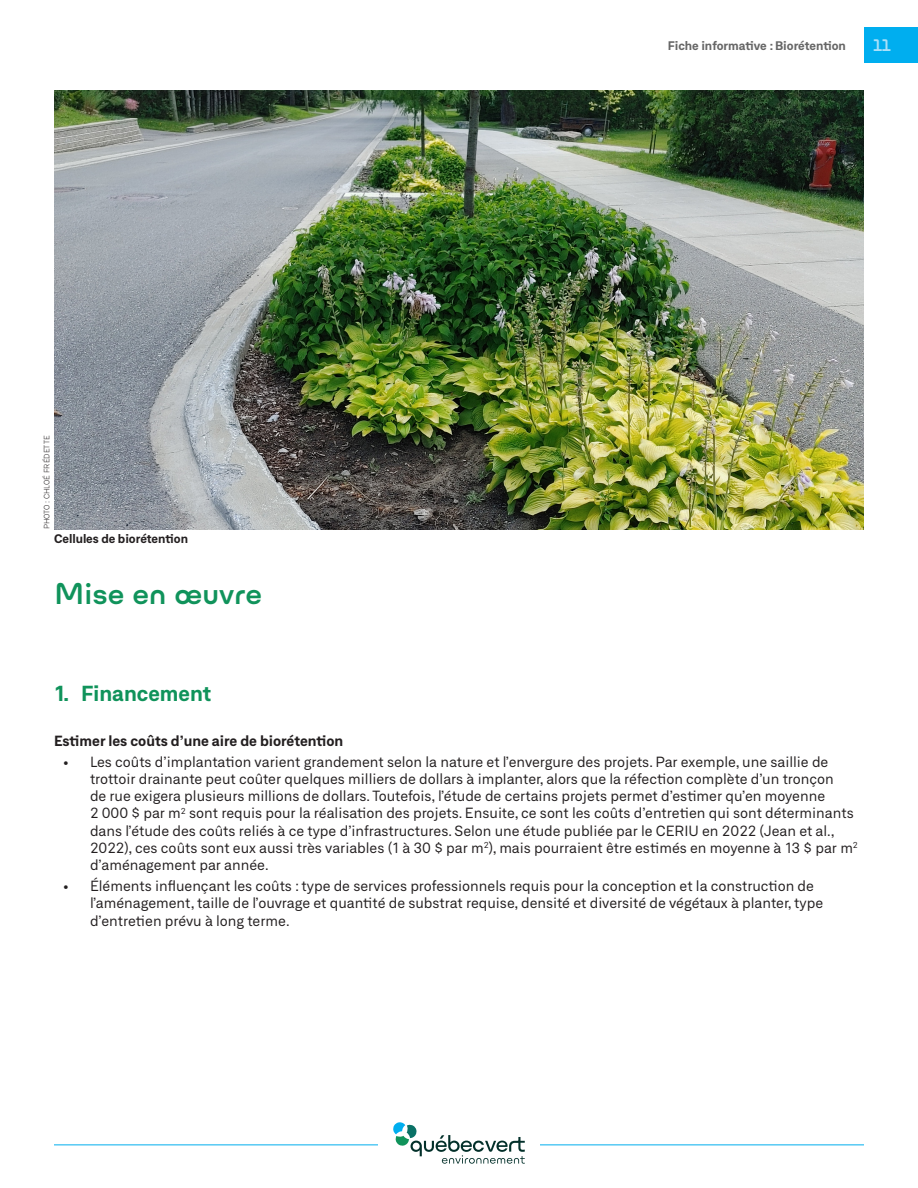
<style>
.page{position:relative;width:918px;height:1188px;background:#fff}
.page>*{position:absolute;margin:0;border:0;box-sizing:border-box;transform-origin:0 0}
.Division_1{font:700 27px "Ulm Grotesk";color:#10935b}
.t1{font:700 21px "Neufile Grotesk";color:#10935b}
.t2{font:700 15px "Ulm Grotesk";color:#aae0f9}
.t3{font:14.25px/17.1px "Neufile Grotesk";color:#231f20}
.Heading_3{font:700 14.25px "Neufile Grotesk";color:#231f20}
.t4{font:700 12px "Neufile Grotesk";color:#666}
.Vignette{font:700 12px "Neufile Grotesk";color:#231f20}
.Credit_Photo{font:300 7.5px "Neufile Grotesk";color:#231f20}
</style>
<div class="page">
<img style="left:54px;top:90px;width:810px;height:439px">
<hr style="left:54px;top:1144px;width:324px;height:1px;background:#00aeef">
<hr style="left:540px;top:1144px;width:324px;height:1px;background:#00aeef">
<svg style="left:393px;top:1122px;width:132px;height:42px"></svg>
<div style="left:864px;top:27px;width:54px;height:36px;background:#00aeef"></div>
<p class="Credit_Photo" style="left:42px;top:529px;width:95px;rotate:-90deg">PHOTO : CHLOÉ FRÉDETTE</p>
<p class="Vignette" style="left:54px;top:530px;width:136px">Cellules de biorétention</p>
<p class="Division_1" style="left:54px;top:576px;width:210px">Mise en œuvre</p>
<p class="t4" style="left:668px;top:38px;width:180px">Fiche informative : Biorétention</p>
<p class="t2" style="left:873px;top:36px;width:19px">11</p>
<p class="t1" style="left:54px;top:680px;width:159px">1. Financement</p>
<p class="Heading_3" style="left:54px;top:731px;width:291px">Estimer les coûts d’une aire de biorétention</p>
<p class="t3" style="left:90px;top:753px;width:769px;text-indent:-27px">• Les coûts d’implantation varient grandement selon la nature et l’envergure des projets. Par exemple, une saillie de trottoir drainante peut coûter quelques milliers de dollars à implanter, alors que la réfection complète d’un tronçon<br>de rue exigera plusieurs millions de dollars. Toutefois, l’étude de certains projets permet d’estimer qu’en moyenne<br>2 000 $ par m<sup>2</sup> sont requis pour la réalisation des projets. Ensuite, ce sont les coûts d’entretien qui sont déterminants dans l’étude des coûts reliés à ce type d’infrastructures. Selon une étude publiée par le CERIU en 2022 (Jean et al., 2022), ces coûts sont eux aussi très variables (1 à 30 $ par m<sup>2</sup>), mais pourraient être estimés en moyenne à 13 $ par m<sup>2 </sup>d’aménagement par année.</p>
<p class="t3" style="left:90px;top:877px;width:735px;text-indent:-27px">• Éléments influençant les coûts : type de services professionnels requis pour la conception et la construction de l’aménagement, taille de l’ouvrage et quantité de substrat requise, densité et diversité de végétaux à planter, type d’entretien prévu à long terme.</p>
</div>
